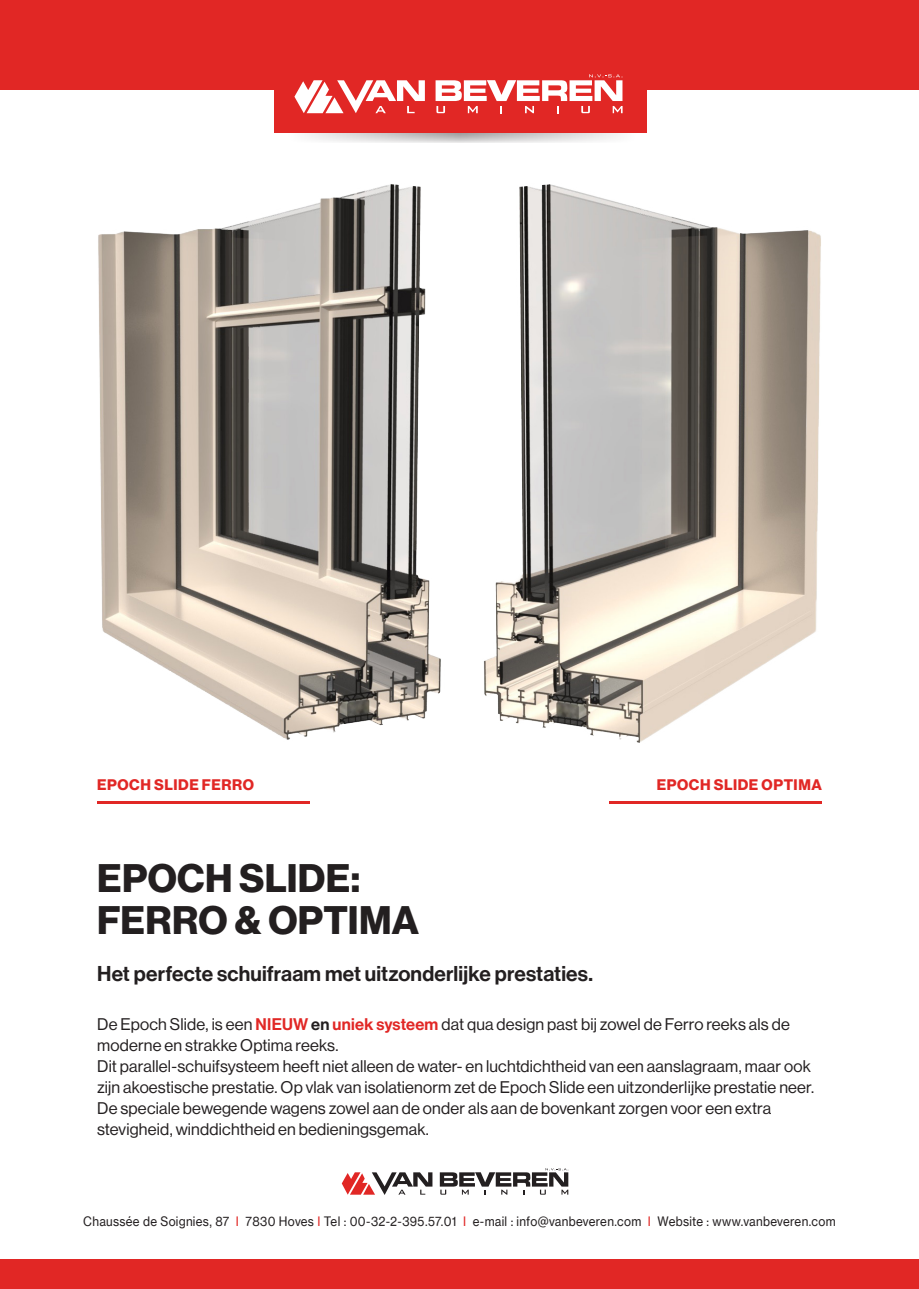
<style>
.page{position:relative;width:919px;height:1289px;background:#fff}
.page>*{position:absolute;margin:0;border:0;box-sizing:border-box;transform-origin:0 0}
.t1{font:39px/42px "N Haas Grotesk DS Pro 75 Bd";letter-spacing:.01em;color:#231f20}
.t2{font:21px "N Haas Grotesk DS Pro 65 Md";letter-spacing:.01em;color:#231f20}
.t3{font:16.5px/21px "N Haas Grotesk DS Pro 55 Rg";letter-spacing:.01em;color:#231f20}
.t4{font:15px "N Haas Grotesk DS Pro 75 Bd";letter-spacing:.04em;color:#e12725}
.t5{font:12.75px "N Haas Grotesk TX Pro 55 Rg";letter-spacing:.02em;color:#231f20;scale:.92 1}
.s1{font-family:"N Haas Grotesk DS Pro 65 Md";color:#e12725}
.s2{font-family:"N Haas Grotesk DS Pro 65 Md"}
.s3{color:#e12725}
</style>
<div class="page">
<div style="left:0;top:1259px;width:918px;height:29px;background:#e12725"></div>
<svg style="left:342px;top:1172px;width:90px;height:22px"></svg>
<svg style="left:440px;top:1168px;width:128px;height:26px"></svg>
<div style="left:0;top:0;width:918px;height:89px;background:#e12725"></div>
<svg style="left:305px;top:133px;width:316px;height:9px"></svg>
<div style="left:274px;top:60px;width:373px;height:73px;background:#e12725"></div>
<svg style="left:294px;top:80px;width:131px;height:33px"></svg>
<svg style="left:435px;top:74px;width:187px;height:39px"></svg>
<hr style="left:97px;top:801px;width:213px;height:3px;background:#e12725">
<hr style="left:609px;top:801px;width:212px;height:3px;background:#e12725">
<img style="left:484px;top:184px;width:337px;height:559px">
<img style="left:98px;top:184px;width:343px;height:556px">
<p class="t4" style="left:97px;top:776px;width:158px">EPOCH SLIDE FERRO</p>
<p class="t4" style="left:656px;top:776px;width:166px">EPOCH SLIDE OPTIMA</p>
<p class="t1" style="left:97px;top:858px;width:323px">EPOCH SLIDE:<br>FERRO &amp; OPTIMA</p>
<p class="t2" style="left:97px;top:961px;width:497px">Het perfecte schuifraam met uitzonderlijke prestaties.</p>
<p class="t3" style="left:97px;top:1013px;width:718px">De Epoch Slide, is een <span class="s1">NIEUW</span> <span class="s2">en</span> <span class="s1">uniek systeem</span> dat qua design past bij zowel de Ferro reeks als de moderne en strakke Optima reeks.<br>Dit parallel-schuifsysteem heeft niet alleen de water- en luchtdichtheid van een aanslagraam, maar ook zijn akoestische prestatie. Op vlak van isolatienorm zet de Epoch Slide een uitzonderlijke prestatie neer.<br>De speciale bewegende wagens zowel aan de onder als aan de bovenkant zorgen voor een extra stevigheid, winddichtheid en bedieningsgemak.</p>
<p class="t5" style="left:83px;top:1213px;width:819px">Chaussée de Soignies, 87 <span class="s3">I</span> 7830 Hoves <span class="s3">I</span> Tel : 00-32-2-395.57.01 <span class="s3">I</span> e-mail : info@vanbeveren.com <span class="s3">I</span> Website : www.vanbeveren.com</p>
</div>
